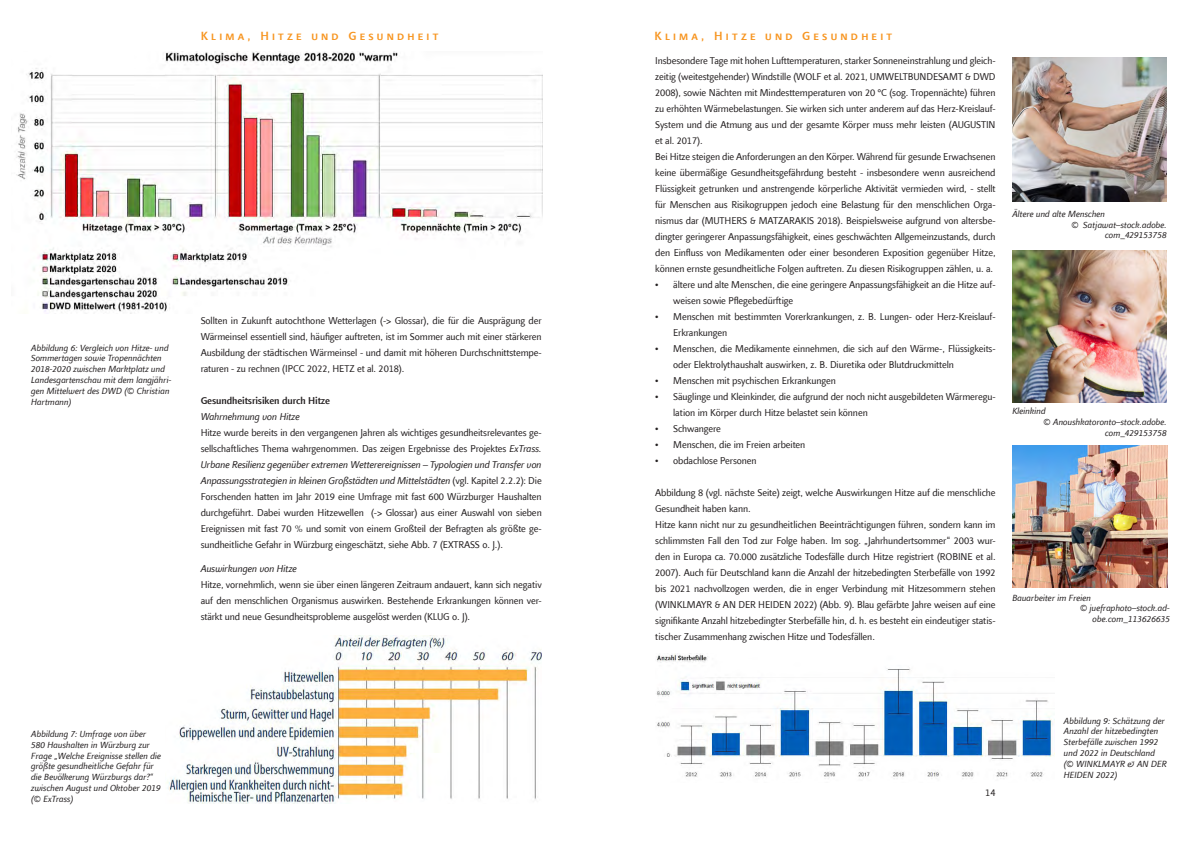
<style>
.page{position:relative;width:1197px;height:848px;background:#fff}
.page>*{position:absolute;margin:0;border:0;box-sizing:border-box;transform-origin:0 0}
.t1{font:500 12px "Finnegan LT Com";letter-spacing:.27em;color:#f7941e}
.t2{font:10px/16px "Finnegan LT Com";letter-spacing:-.01em;color:#231f20;text-align:justify}
.t3{font:italic 10px "Finnegan LT Com";letter-spacing:-.01em;color:#231f20}
.t4{font:500 10px "Finnegan LT Com";letter-spacing:-.01em;color:#231f20}
.t5{font:italic 9px/10.8px "Finnegan LT Com";color:#231f20}
.s1{font-family:"Myriad Pro";font-size:12px}
.s2{font-style:italic}
</style>
<div class="page">
<img style="left:1012px;top:445px;width:155px;height:142px">
<img style="left:167px;top:635px;width:374px;height:168px">
<img style="left:1012px;top:251px;width:154px;height:151px">
<img style="left:1012px;top:58px;width:154px;height:144px">
<img style="left:16px;top:51px;width:526px;height:263px">
<img style="left:656px;top:653px;width:398px;height:126px">
<p class="t5" style="left:31px;top:342px;width:142px">Abbildung 6: Vergleich von Hitze- und<br>Sommertagen sowie Tropennächten<br>2018-2020 zwischen Marktplatz und<br>Landesgartenschau mit dem langjähri&shy;gen Mittelwert des DWD (© Christian<br>Hartmann)</p>
<p class="t1" style="left:201px;top:29px;width:237px">Klima, Hitze und Gesundheit</p>
<p class="t1" style="left:654px;top:29px;width:237px">Klima, Hitze und Gesundheit</p>
<p class="t2" style="left:655px;top:53px;width:342px">Insbesondere Tage mit hohen Lufttemperaturen, starker Sonneneinstrahlung und gleich&shy;zeitig (weitestgehender) Windstille (WOLF et al. 2021, UMWELTBUNDESAMT &amp; DWD 2008), sowie Nächten mit Mindesttemperaturen von 20 °C (sog. Tropennächte) führen zu erhöhten Wärmebelastungen. Sie wirken sich unter anderem auf das Herz-Kreislauf-System und die Atmung aus und der gesamte Körper muss mehr leisten (AUGUSTIN et al. 2017).</p>
<p class="t2" style="left:655px;top:149px;width:342px">Bei Hitze steigen die Anforderungen an den Körper. Während für gesunde Erwachsenen keine übermäßige Gesundheitsgefährdung besteht - insbesondere wenn ausreichend Flüssigkeit getrunken und anstrengende körperliche Aktivität vermieden wird, - stellt für Menschen aus Risikogruppen jedoch eine Belastung für den menschlichen Orga&shy;nismus dar (MUTHERS &amp; MATZARAKIS 2018). Beispielsweise aufgrund von altersbe&shy;dingter geringerer Anpassungsfähigkeit, eines geschwächten Allgemeinzustands, durch den Einfluss von Medikamenten oder einer besonderen Exposition gegenüber Hitze, können ernste gesundheitliche Folgen auftreten. Zu diesen Risikogruppen zählen, u. a.</p>
<p class="t2" style="left:673px;top:277px;width:324px;text-indent:-18px"><span class="s1">•</span> ältere und alte Menschen, die eine geringere Anpassungsfähigkeit an die Hitze auf&shy;weisen sowie Pflegebedürftige</p>
<p class="t2" style="left:673px;top:309px;width:324px;text-indent:-18px"><span class="s1">•</span> Menschen mit bestimmten Vorerkrankungen, z. B. Lungen- oder Herz-Kreislauf-<br>Erkrankungen</p>
<p class="t2" style="left:673px;top:341px;width:324px;text-indent:-18px"><span class="s1">•</span> Menschen, die Medikamente einnehmen, die sich auf den Wärme-, Flüssigkeits&shy;oder Elektrolythaushalt auswirken, z. B. Diuretika oder Blutdruckmitteln</p>
<p class="t2" style="left:655px;top:373px;width:182px"><span class="s1">•</span> Menschen mit psychischen Erkrankungen</p>
<p class="t2" style="left:673px;top:389px;width:324px;text-indent:-18px"><span class="s1">•</span> Säuglinge und Kleinkinder, die aufgrund der noch nicht ausgebildeten Wärmeregu&shy;lation im Körper durch Hitze belastet sein können</p>
<p class="t2" style="left:655px;top:421px;width:67px"><span class="s1">•</span> Schwangere</p>
<p class="t2" style="left:655px;top:437px;width:152px"><span class="s1">•</span> Menschen, die im Freien arbeiten</p>
<p class="t2" style="left:655px;top:453px;width:103px"><span class="s1">•</span> obdachlose Personen</p>
<p class="t2" style="left:655px;top:485px;width:342px">Abbildung 8 (vgl. nächste Seite) zeigt, welche Auswirkungen Hitze auf die menschliche<br>Gesundheit haben kann.</p>
<p class="t2" style="left:655px;top:517px;width:342px">Hitze kann nicht nur zu gesundheitlichen Beeinträchtigungen führen, sondern kann im schlimmsten Fall den Tod zur Folge haben. Im sog. „Jahrhundertsommer“ 2003 wur&shy;den in Europa ca. 70.000 zusätzliche Todesfälle durch Hitze registriert (ROBINE et al.<br>2007). Auch für Deutschland kann die Anzahl der hitzebedingten Sterbefälle von 1992 bis 2021 nachvollzogen werden, die in enger Verbindung mit Hitzesommern stehen (WINKLMAYR &amp; AN DER HEIDEN 2022) (Abb. 9). Blau gefärbte Jahre weisen auf eine signifikante Anzahl hitzebedingter Sterbefälle hin, d. h. es besteht ein eindeutiger statis&shy;tischer Zusammenhang zwischen Hitze und Todesfällen.</p>
<p class="t2" style="left:201px;top:312px;width:342px">Sollten in Zukunft autochthone Wetterlagen (-&gt; Glossar), die für die Ausprägung der Wärmeinsel essentiell sind, häufiger auftreten, ist im Sommer auch mit einer stärkeren Ausbildung der städtischen Wärmeinsel - und damit mit höheren Durchschnittstempe&shy;raturen - zu rechnen (IPCC 2022, HETZ et al. 2018).</p>
<p class="t4" style="left:201px;top:394px;width:131px">Gesundheitsrisiken durch Hitze</p>
<p class="t3" style="left:201px;top:410px;width:101px">Wahrnehmung von Hitze</p>
<p class="t2" style="left:201px;top:424px;width:342px">Hitze wurde bereits in den vergangenen Jahren als wichtiges gesundheitsrelevantes ge&shy;sellschaftliches Thema wahrgenommen. Das zeigen Ergebnisse des Projektes <span class="s2">ExTrass.<br>Urbane Resilienz gegenüber extremen Wetterereignissen – Typologien und Transfer von Anpassungsstrategien in kleinen Großstädten und Mittelstädten</span> (vgl. Kapitel 2.2.2): Die Forschenden hatten im Jahr 2019 eine Umfrage mit fast 600 Würzburger Haushalten durchgeführt. Dabei wurden Hitzewellen (-&gt; Glossar) aus einer Auswahl von sieben Ereignissen mit fast 70 % und somit von einem Großteil der Befragten als größte ge&shy;sundheitliche Gefahr in Würzburg eingeschätzt, siehe Abb. 7 (EXTRASS o. J.).</p>
<p class="t3" style="left:201px;top:563px;width:98px">Auswirkungen von Hitze</p>
<p class="t2" style="left:201px;top:577px;width:342px">Hitze, vornehmlich, wenn sie über einen längeren Zeitraum andauert, kann sich negativ auf den menschlichen Organismus auswirken. Bestehende Erkrankungen können ver&shy;stärkt und neue Gesundheitsprobleme ausgelöst werden (KLUG o. J).</p>
<p class="t5" style="left:1012px;top:208px;width:94px">Ältere und alte Menschen</p>
<p class="t5" style="left:1071px;top:219px;width:97px;text-align:right">© Satjawat–stock.adobe. com_429153758</p>
<p class="t5" style="left:1012px;top:406px;width:35px">Kleinkind</p>
<p class="t5" style="left:1043px;top:417px;width:125px;text-align:right">© Anoushkatoronto–stock.adobe. com_429153758</p>
<p class="t5" style="left:1012px;top:592px;width:80px">Bauarbeiter im Freien</p>
<p class="t5" style="left:1080px;top:603px;width:91px;text-align:right">© juefraphoto–stock.ad&shy;obe.com_113626635</p>
<p class="t5" style="left:31px;top:728px;width:131px">Abbildung 7: Umfrage von über<br>580 Haushalten in Würzburg zur<br>Frage „Welche Ereignisse stellen die größte gesundheitliche Gefahr für die Bevölkerung Würzburgs dar?“ zwischen August und Oktober 2019 (© ExTrass)</p>
<p class="t2" style="left:985px;top:784px;width:12px">14</p>
<p class="t5" style="left:1063px;top:715px;width:104px">Abbildung 9: Schätzung der<br>Anzahl der hitzebedingten<br>Sterbefälle zwischen 1992 und 2022 in Deutschland (© WINKLMAYR &amp; AN DER<br>HEIDEN 2022)</p>
</div>
